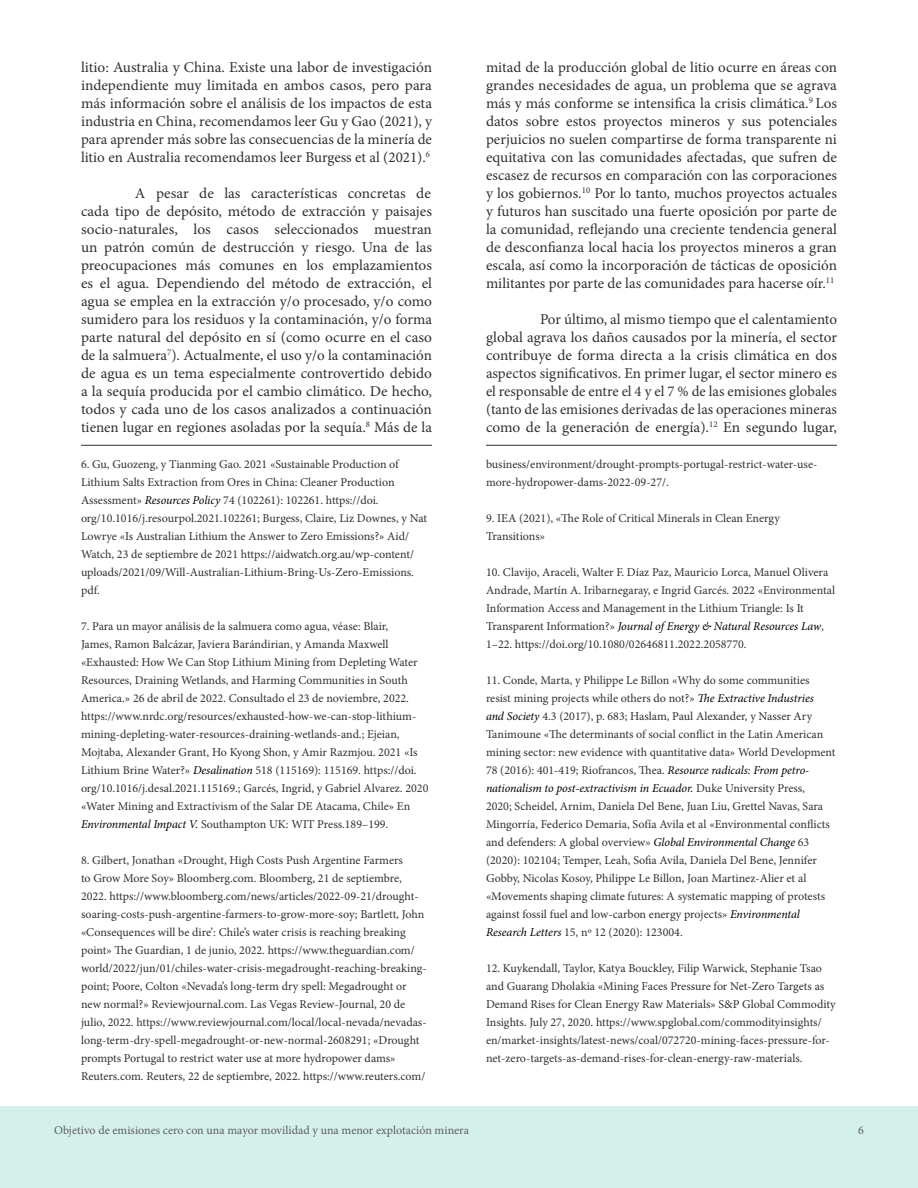
<style>
.page{position:relative;width:918px;height:1188px;background:#fff}
.page>*{position:absolute;margin:0;border:0;box-sizing:border-box;transform-origin:0 0}
.t1{font:15px/18px "Minion Pro";color:#2f3031;text-align:justify}
.FOOTNOTES{font:12px/18px "Minion Pro";color:#2f3031}
.t2{font:12px "Minion Pro";color:#5e5e5f}
.s1{font-style:italic;color:#000}
</style>
<div class="page">
<div style="left:0;top:1107px;width:918px;height:81px;background:#d4f0eb"></div>
<hr style="left:486px;top:445px;width:351px;height:1px;background:#2f3031">
<hr style="left:81px;top:445px;width:351px;height:1px;background:#2f3031">
<p class="t1" style="left:81px;top:58px;width:353px">litio: Australia y China. Existe una labor de investigación independiente muy limitada en ambos casos, pero para más información sobre el análisis de los impactos de esta industria en China, recomendamos leer Gu y Gao (2021), y para aprender más sobre las consecuencias de la minería de litio en Australia recomendamos leer Burgess et al (2021).<sup>6</sup></p>
<p class="t1" style="left:81px;top:184px;width:353px;text-indent:54px">A pesar de las características concretas de cada tipo de depósito, método de extracción y paisajes socio-naturales, los casos seleccionados muestran un patrón común de destrucción y riesgo. Una de las preocupaciones más comunes en los emplazamientos es el agua. Dependiendo del método de extracción, el agua se emplea en la extracción y/o procesado, y/o como sumidero para los residuos y la contaminación, y/o forma parte natural del depósito en sí (como ocurre en el caso de la salmuera<sup>7</sup>). Actualmente, el uso y/o la contaminación de agua es un tema especialmente controvertido debido a la sequía producida por el cambio climático. De hecho, todos y cada uno de los casos analizados a continuación tienen lugar en regiones asoladas por la sequía.<sup>8</sup> Más de la</p>
<p class="FOOTNOTES" style="left:81px;top:455px;width:348px">6. Gu, Guozeng, y Tianming Gao. 2021 «Sustainable Production of Lithium Salts Extraction from Ores in China: Cleaner Production Assessment» <span class="s1">Resources Policy</span> 74 (102261): 102261. https://doi. org/10.1016/j.resourpol.2021.102261; Burgess, Claire, Liz Downes, y Nat Lowrye «Is Australian Lithium the Answer to Zero Emissions?» Aid/ Watch, 23 de septiembre de 2021 https://aidwatch.org.au/wp-content/ uploads/2021/09/Will-Australian-Lithium-Bring-Us-Zero-Emissions. pdf.</p>
<p class="FOOTNOTES" style="left:81px;top:617px;width:349px">7. Para un mayor análisis de la salmuera como agua, véase: Blair,<br>James, Ramon Balcázar, Javiera Barándirian, y Amanda Maxwell «Exhausted: How We Can Stop Lithium Mining from Depleting Water Resources, Draining Wetlands, and Harming Communities in South America.» 26 de abril de 2022. Consultado el 23 de noviembre, 2022. https://www.nrdc.org/resources/exhausted-how-we-can-stop-lithium&shy;mining-depleting-water-resources-draining-wetlands-and.; Ejeian, Mojtaba, Alexander Grant, Ho Kyong Shon, y Amir Razmjou. 2021 «Is Lithium Brine Water?» <span class="s1">Desalination</span> 518 (115169): 115169. https://doi. org/10.1016/j.desal.2021.115169.; Garcés, Ingrid, y Gabriel Alvarez. 2020 «Water Mining and Extractivism of the Salar DE Atacama, Chile» En <span class="s1">Environmental Impact V.</span> Southampton UK: WIT Press.189–199.</p>
<p class="FOOTNOTES" style="left:81px;top:851px;width:347px">8. Gilbert, Jonathan «Drought, High Costs Push Argentine Farmers<br>to Grow More Soy» Bloomberg.com. Bloomberg, 21 de septiembre, 2022. https://www.bloomberg.com/news/articles/2022-09-21/drought&shy;soaring-costs-push-argentine-farmers-to-grow-more-soy; Bartlett, John «Consequences will be dire’: Chile’s water crisis is reaching breaking point» The Guardian, 1 de junio, 2022. https://www.theguardian.com/ world/2022/jun/01/chiles-water-crisis-megadrought-reaching-breaking&shy;point; Poore, Colton «Nevada’s long-term dry spell: Megadrought or new normal?» Reviewjournal.com. Las Vegas Review-Journal, 20 de julio, 2022. https://www.reviewjournal.com/local/local-nevada/nevadas&shy;long-term-dry-spell-megadrought-or-new-normal-2608291; «Drought prompts Portugal to restrict water use at more hydropower dams» Reuters.com. Reuters, 22 de septiembre, 2022. https://www.reuters.com/</p>
<p class="t1" style="left:486px;top:58px;width:353px">mitad de la producción global de litio ocurre en áreas con grandes necesidades de agua, un problema que se agrava más y más conforme se intensifica la crisis climática.<sup>9</sup> Los datos sobre estos proyectos mineros y sus potenciales perjuicios no suelen compartirse de forma transparente ni equitativa con las comunidades afectadas, que sufren de escasez de recursos en comparación con las corporaciones y los gobiernos.<sup>10</sup> Por lo tanto, muchos proyectos actuales y futuros han suscitado una fuerte oposición por parte de la comunidad, reflejando una creciente tendencia general de desconfianza local hacia los proyectos mineros a gran escala, así como la incorporación de tácticas de oposición militantes por parte de las comunidades para hacerse oír.<sup>11</sup></p>
<p class="t1" style="left:486px;top:310px;width:353px;text-indent:54px">Por último, al mismo tiempo que el calentamiento global agrava los daños causados por la minería, el sector contribuye de forma directa a la crisis climática en dos aspectos significativos. En primer lugar, el sector minero es el responsable de entre el 4 y el 7 % de las emisiones globales (tanto de las emisiones derivadas de las operaciones mineras como de la generación de energía).<sup>12</sup> En segundo lugar,</p>
<p class="FOOTNOTES" style="left:486px;top:455px;width:333px">business/environment/drought-prompts-portugal-restrict-water-use&shy;more-hydropower-dams-2022-09-27/.</p>
<p class="FOOTNOTES" style="left:486px;top:509px;width:295px">9. IEA (2021), «The Role of Critical Minerals in Clean Energy<br>Transitions»</p>
<p class="FOOTNOTES" style="left:486px;top:563px;width:351px">10. Clavijo, Araceli, Walter F. Díaz Paz, Mauricio Lorca, Manuel Olivera Andrade, Martín A. Iribarnegaray, e Ingrid Garcés. 2022 «Environmental Information Access and Management in the Lithium Triangle: Is It Transparent Information?» <span class="s1">Journal of Energy &amp; Natural Resources Law</span>, 1–22. https://doi.org/10.1080/02646811.2022.2058770.</p>
<p class="FOOTNOTES" style="left:486px;top:671px;width:351px">11. Conde, Marta, y Philippe Le Billon «Why do some communities resist mining projects while others do not?» <span class="s1">The Extractive Industries<br>and Society</span> 4.3 (2017), p. 683; Haslam, Paul Alexander, y Nasser Ary Tanimoune «The determinants of social conflict in the Latin American mining sector: new evidence with quantitative data» World Development 78 (2016): 401-419; Riofrancos, Thea. <span class="s1">Resource radicals: From petro&shy;nationalism to post-extractivism in Ecuador.</span> Duke University Press,<br>2020; Scheidel, Arnim, Daniela Del Bene, Juan Liu, Grettel Navas, Sara Mingorría, Federico Demaria, Sofía Avila et al «Environmental conflicts and defenders: A global overview» <span class="s1">Global Environmental Change</span> 63 (2020): 102104; Temper, Leah, Sofia Avila, Daniela Del Bene, Jennifer Gobby, Nicolas Kosoy, Philippe Le Billon, Joan Martinez-Alier et al «Movements shaping climate futures: A systematic mapping of protests against fossil fuel and low-carbon energy projects» <span class="s1">Environmental Research Letters</span> 15, nº 12 (2020): 123004.</p>
<p class="FOOTNOTES" style="left:486px;top:959px;width:351px">12. Kuykendall, Taylor, Katya Bouckley, Filip Warwick, Stephanie Tsao and Guarang Dholakia «Mining Faces Pressure for Net-Zero Targets as Demand Rises for Clean Energy Raw Materials» S&amp;P Global Commodity Insights. July 27, 2020. https://www.spglobal.com/commodityinsights/ en/market-insights/latest-news/coal/072720-mining-faces-pressure-for&shy;net-zero-targets-as-demand-rises-for-clean-energy-raw-materials.</p>
<p class="t2" style="left:54px;top:1122px;width:417px">Objetivo de emisiones cero con una mayor movilidad y una menor explotación minera</p>
<p class="t2" style="left:858px;top:1122px;width:7px">6</p>
</div>
